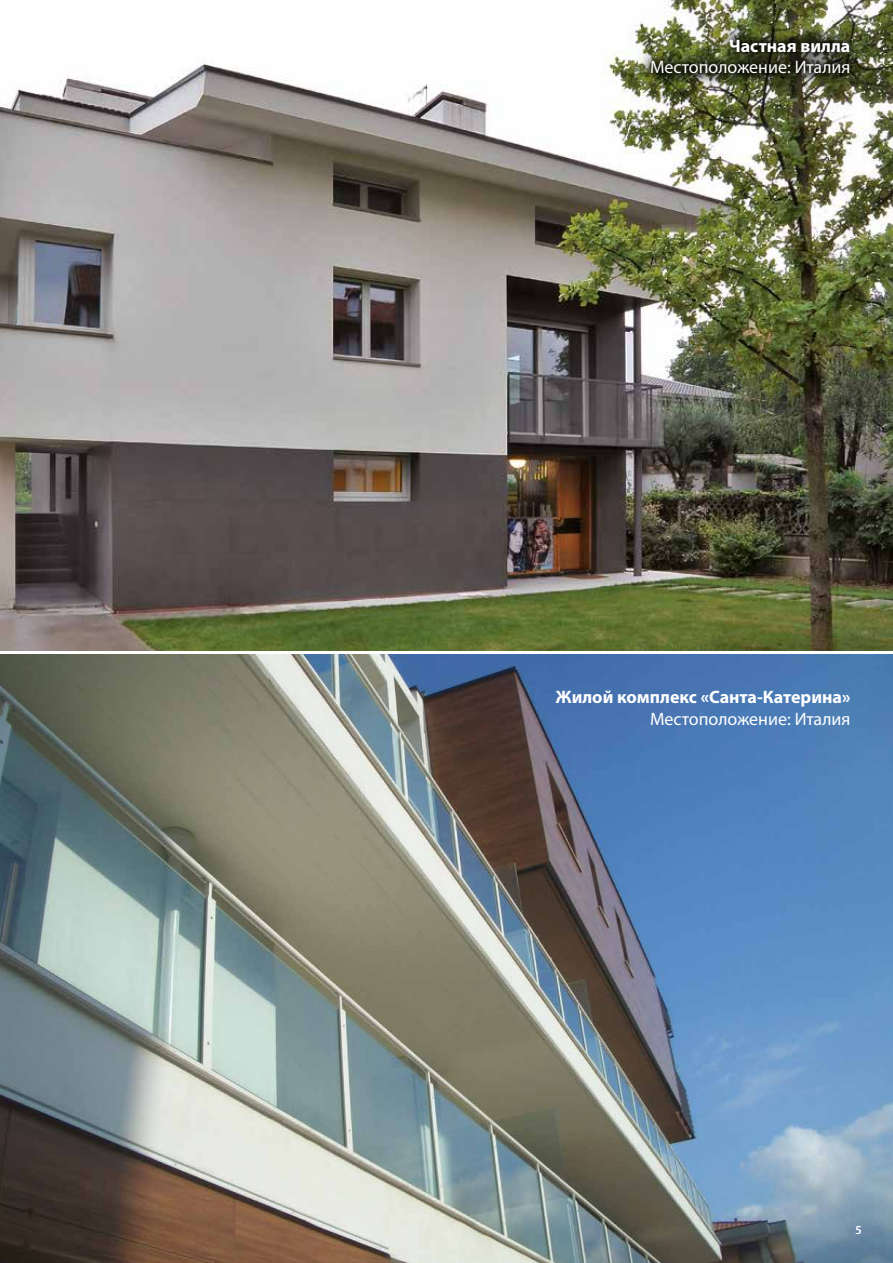
<style>
.page{position:relative;width:893px;height:1263px;background:#fff}
.page>*{position:absolute;margin:0;border:0;box-sizing:border-box;transform-origin:0 0}
.t1{font:18px "Myriad Pro";color:#fff}
.t2{font:700 18px "Myriad Pro";color:#fff}
.t3{font:12px "Myriad Pro";color:#fff}
</style>
<div class="page">
<img style="left:0;top:0;width:893px;height:651px">
<img style="left:0;top:655px;width:893px;height:608px">
<img style="left:638px;top:26px;width:225px;height:61px">
<p class="t2" style="left:729px;top:34px;width:123px">Частная вилла</p>
<p class="t1" style="left:650px;top:56px;width:202px">Местоположение: Италия</p>
<p class="t2" style="left:556px;top:685px;width:296px">Жилой комплекс «Санта-Катерина»</p>
<p class="t1" style="left:650px;top:707px;width:202px">Местоположение: Италия</p>
<p class="t3" style="left:855px;top:1222px;width:8px">5</p>
</div>
